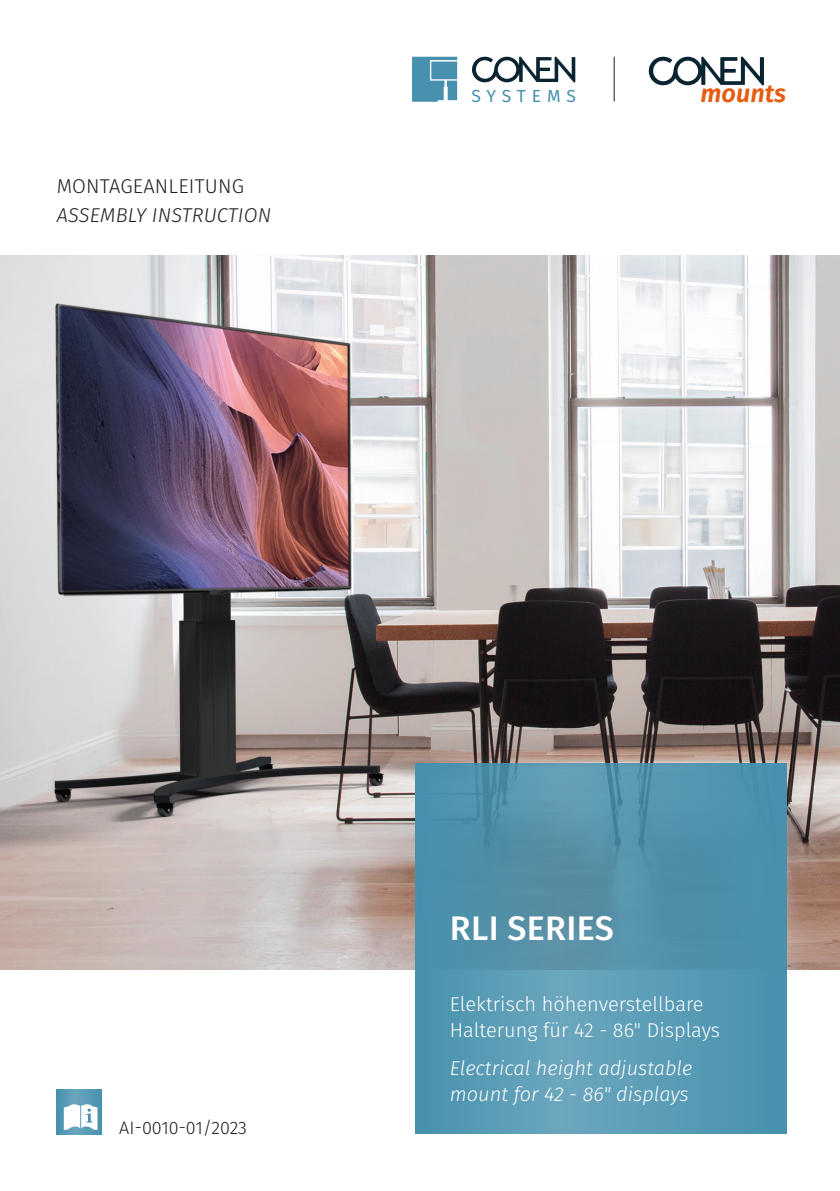
<style>
.page{position:relative;width:840px;height:1191px;background:#fff}
.page>*{position:absolute;margin:0;border:0;box-sizing:border-box;transform-origin:0 0}
.t1{font:500 34px "Fira Sans";letter-spacing:.01em;color:#fff}
.t2{font:italic 600 25.2px "Fira Sans";color:#e65b0f}
.t3{font:300 20px/26px "Fira Sans";color:#fff}
.t4{font:italic 300 20px/26px "Fira Sans";color:#fff}
.t5{font:italic 300 20px "Fira Sans";letter-spacing:.01em;color:#1d1d1b}
.t6{font:300 20px "Fira Sans";letter-spacing:.01em;color:#1d1d1b}
.t7{font:300 18px "Fira Sans";letter-spacing:-.005em;color:#1d1d1b}
.t8{font:17.4px "Fira Sans";letter-spacing:.325em;color:#4791ae}
</style>
<div class="page">
<img style="left:0;top:255px;width:839px;height:714px">
<svg style="left:415px;top:763px;width:370px;height:371px;background:#5495af"></svg>
<svg style="left:648px;top:56px;width:115px;height:29px"></svg>
<hr style="left:613px;top:57px;width:1px;height:44px;background:#1d1d1b">
<svg style="left:57px;top:1089px;width:45px;height:45px"></svg>
<svg style="left:64px;top:1103px;width:33px;height:27px"></svg>
<svg style="left:472px;top:56px;width:103px;height:26px"></svg>
<svg style="left:412px;top:57px;width:45px;height:45px;background:#5a9cb6"></svg>
<p class="t6" style="left:57px;top:172px;width:189px">MONTAGEANLEITUNG</p>
<p class="t5" style="left:57px;top:201px;width:216px">ASSEMBLY INSTRUCTION</p>
<p class="t8" style="left:471px;top:83px;width:106px">SYSTEMS</p>
<p class="t2" style="left:700px;top:73px;width:87px">mounts</p>
<p class="t7" style="left:119px;top:1115px;width:129px">AI-0010-01/2023</p>
<p class="t1" style="left:449px;top:901px;width:165px">RLI SERIES</p>
<p class="t3" style="left:449px;top:991px;width:272px">Elektrisch höhenverstellbare<br>Halterung für 42 - 86" Displays</p>
<p class="t4" style="left:449px;top:1055px;width:244px">Electrical height adjustable mount for 42 - 86" displays</p>
</div>
